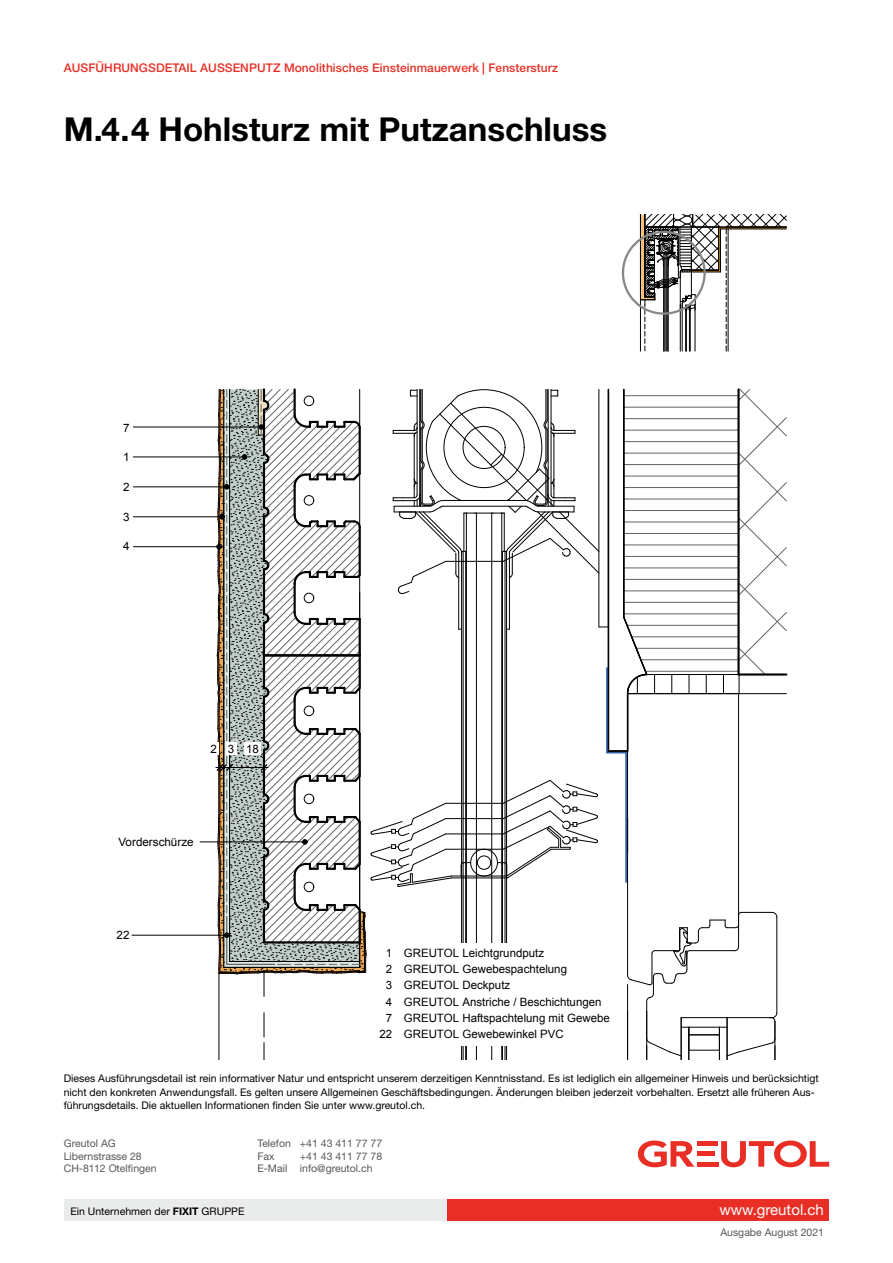
<style>
.page{position:relative;width:893px;height:1263px;background:#fff}
.page>*{position:absolute;margin:0;border:0;box-sizing:border-box;transform-origin:0 0}
.t1{font:700 33px "Helvetica Neue LT Std";color:#000}
.t2{font:15px "Helvetica Neue LT Std";color:#fff}
.t3{font:500 12px "Helvetica Neue LT Std";letter-spacing:.005em;color:#e92f25}
.t4{font:11.55px/16.2px "Arial";color:#000;text-align:center}
.t5{font:10.5px/13.5px "Helvetica Neue LT Std";color:#000}
.t6{font:10.5px/12.6px "Helvetica Neue LT Std";color:#555756}
.s1{font-weight:700}
</style>
<div class="page">
<div style="left:446px;top:1199px;width:383px;height:21px;background:#e92f25"></div>
<div style="left:64px;top:1199px;width:382px;height:21px;background:#eaebeb"></div>
<svg style="left:638px;top:1140px;width:56px;height:27px"></svg>
<div style="left:697px;top:1141px;width:21px;height:5px;background:#e92f25"></div>
<div style="left:697px;top:1151px;width:17px;height:5px;background:#e92f25"></div>
<div style="left:697px;top:1162px;width:22px;height:5px;background:#e92f25"></div>
<svg style="left:721px;top:1140px;width:108px;height:27px"></svg>
<svg style="left:640px;top:215px;width:147px;height:136px"></svg>
<hr style="left:219px;top:972px;width:1px;height:88px;background:#000">
<hr style="left:501px;top:513px;width:1px;height:547px;background:#000">
<hr style="left:466px;top:513px;width:1px;height:547px;background:#000">
<hr style="left:491px;top:513px;width:1px;height:547px;background:#000">
<hr style="left:476px;top:513px;width:1px;height:547px;background:#000">
<hr style="left:502px;top:551px;width:1px;height:509px;background:#000">
<hr style="left:465px;top:551px;width:1px;height:509px;background:#000">
<hr style="left:463px;top:551px;width:1px;height:509px;background:#000">
<hr style="left:461px;top:629px;width:1px;height:431px;background:#000">
<hr style="left:506px;top:629px;width:1px;height:431px;background:#000">
<hr style="left:505px;top:551px;width:1px;height:509px;background:#000">
<svg style="left:264px;top:1013px;width:1px;height:47px"></svg>
<hr style="left:776px;top:917px;width:1px;height:96px;background:#000">
<hr style="left:646px;top:1001px;width:1px;height:37px;background:#000">
<hr style="left:681px;top:1017px;width:90px;height:1px;background:#000">
<hr style="left:627px;top:984px;width:1px;height:76px;background:#000">
<hr style="left:689px;top:1050px;width:30px;height:1px;background:#000">
<hr style="left:689px;top:1034px;width:30px;height:1px;background:#000">
<hr style="left:689px;top:1027px;width:30px;height:1px;background:#000">
<hr style="left:681px;top:1018px;width:1px;height:42px;background:#000">
<svg style="left:646px;top:1027px;width:43px;height:33px"></svg>
<svg style="left:719px;top:1012px;width:59px;height:48px"></svg>
<div style="left:383px;top:942px;width:230px;height:103px;background:#fff"></div>
<hr style="left:132px;top:935px;width:92px;height:1px;background:#000">
<hr style="left:133px;top:427px;width:126px;height:1px;background:#000">
<hr style="left:133px;top:457px;width:109px;height:1px;background:#000">
<hr style="left:133px;top:487px;width:91px;height:1px;background:#000">
<hr style="left:133px;top:516px;width:87px;height:1px;background:#000">
<hr style="left:133px;top:546px;width:84px;height:1px;background:#000">
<hr style="left:198px;top:842px;width:105px;height:1px;background:#000">
<svg style="left:215px;top:389px;width:572px;height:613px"></svg>
<div style="left:622px;top:231px;width:84px;height:84px;border:2px solid #878988;border-radius:50%"></div>
<div style="left:117px;top:833px;width:82px;height:17px;background:#fff"></div>
<p class="t3" style="left:64px;top:61px;width:496px">AUSFÜHRUNGSDETAIL AUSSENPUTZ Monolithisches Einsteinmauerwerk | Fenstersturz</p>
<h1 class="t1" style="left:64px;top:109px;width:545px">M.4.4 Hohlsturz mit Putzanschluss</h1>
<p class="t4" style="left:123px;top:420px;width:8px">7</p>
<p class="t4" style="left:123px;top:449px;width:8px">1</p>
<p class="t4" style="left:123px;top:479px;width:8px">2</p>
<p class="t4" style="left:123px;top:508px;width:8px">3</p>
<p class="t4" style="left:123px;top:538px;width:8px">4</p>
<p class="t4" style="left:210px;top:741px;width:50px">2318</p>
<p class="t4" style="left:118px;top:834px;width:77px">Vorderschürze</p>
<p class="t4" style="left:117px;top:927px;width:14px">22</p>
<p class="t4" style="left:380px;top:945px;width:14px">1<br>2<br>3<br>4<br>7<br>22</p>
<p class="t4" style="left:404px;top:945px;width:207px;text-align:left">GREUTOL Leichtgrundputz<br>GREUTOL Gewebespachtelung<br>GREUTOL Deckputz<br>GREUTOL Anstriche / Beschichtungen<br>GREUTOL Haftspachtelung mit Gewebe<br>GREUTOL Gewebewinkel PVC</p>
<p class="t5" style="left:64px;top:1071px;width:756px">Dieses Ausführungsdetail ist rein informativer Natur und entspricht unserem derzeitigen Kenntnisstand. Es ist lediglich ein allgemeiner Hinweis und berücksichtigt nicht den konkreten Anwendungsfall. Es gelten unsere Allgemeinen Geschäftsbedingungen. Änderungen bleiben jederzeit vorbehalten. Ersetzt alle früheren Aus&shy;führungsdetails. Die aktuellen Informationen finden Sie unter www.greutol.ch.</p>
<p class="t6" style="left:64px;top:1137px;width:94px">Greutol AG<br>Libernstrasse 28<br>CH-8112 Otelfingen</p>
<p class="t6" style="left:257px;top:1137px;width:35px">Telefon<br>Fax<br>E-Mail</p>
<p class="t6" style="left:300px;top:1137px;width:84px;text-align:justify">+41 43 411 77 77 +41 43 411 77 78 info@greutol.ch</p>
<p class="t5" style="left:70px;top:1204px;width:176px">Ein Unternehmen der <span class="s1">FIXIT</span> GRUPPE</p>
<h2 class="t2" style="left:719px;top:1201px;width:106px">www.greutol.ch</h2>
<p class="t6" style="left:720px;top:1226px;width:105px">Ausgabe August 2021</p>
</div>
